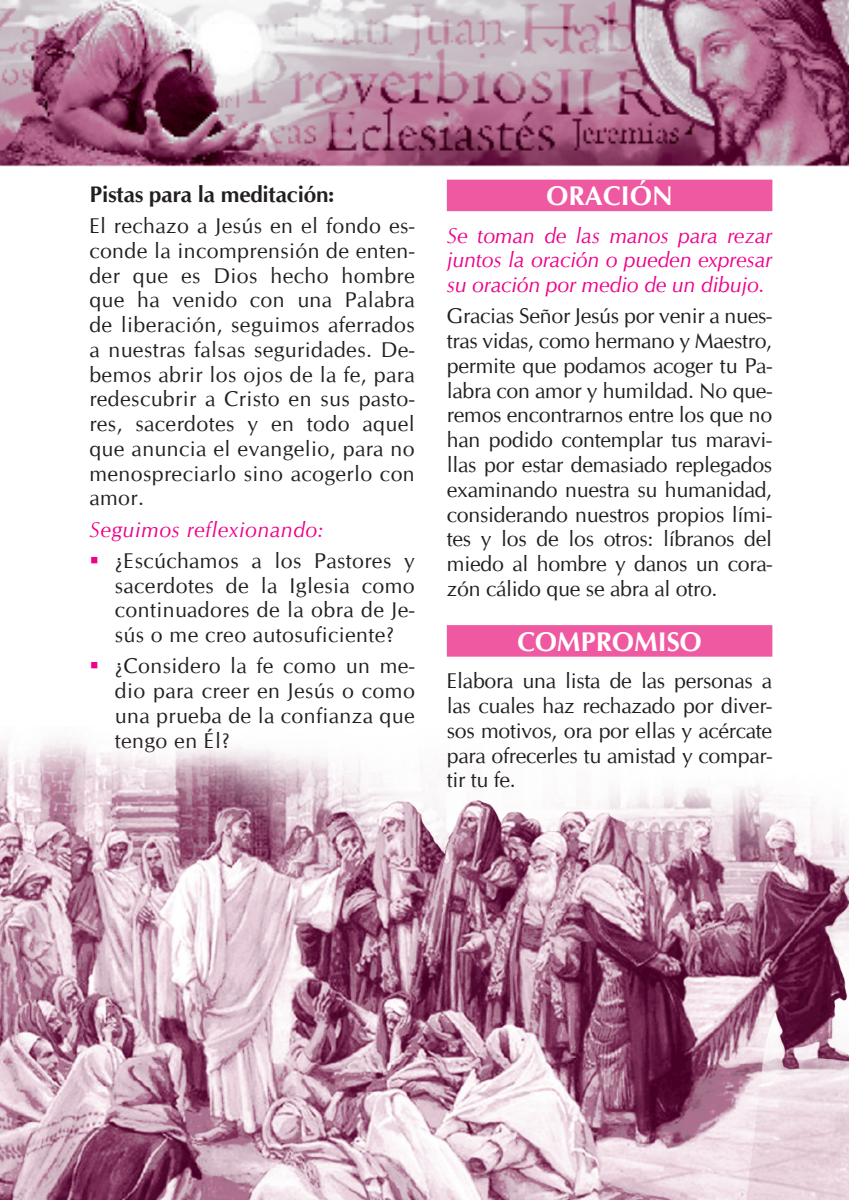
<style>
.page{position:relative;width:849px;height:1200px;background:#fff}
.page>*{position:absolute;margin:0;border:0;box-sizing:border-box;transform-origin:0 0}
.t1{font:700 27px "CG Omega";letter-spacing:-.01em;color:#fff}
.t2{font:700 22.5px "CG Omega";letter-spacing:-.01em;color:#231f20}
.t3{font:21.38px/24.8px "CG Omega";letter-spacing:.02em;color:#231f20;text-align:justify}
.t4{font:italic 21.38px/24.8px "CG Omega";letter-spacing:-.01em;color:#ed028c;text-align:justify}
.t5{font:italic 21.38px "CG Omega";letter-spacing:.02em;color:#ed028c}
</style>
<div class="page">
<img style="left:0;top:0;width:848px;height:212px">
<img style="left:0;top:739px;width:848px;height:460px">
<div style="left:446px;top:180px;width:326px;height:31px;background:#ef59a1"></div>
<div style="left:446px;top:625px;width:326px;height:31px;background:#ef59a1"></div>
<p class="t2" style="left:89px;top:180px;width:246px">Pistas para la meditación:</p>
<p class="t3" style="left:89px;top:213px;width:327px">El rechazo a Jesús en el fondo es&shy;conde la incomprensión de enten&shy;der que es Dios hecho hombre que ha venido con una Palabra de liberación, seguimos aferrados a nuestras falsas seguridades. De&shy;bemos abrir los ojos de la fe, para redescubrir a Cristo en sus pasto&shy;res, sacerdotes y en todo aquel que anuncia el evangelio, para no menospreciarlo sino acogerlo con amor.</p>
<p class="t5" style="left:89px;top:516px;width:235px">Seguimos reflexionando:</p>
<p class="t3" style="left:115px;top:548px;width:301px">¿Escúchamos a los Pastores y sacerdotes de la Iglesia como continuadores de la obra de Je&shy;sús o me creo autosuficiente?</p>
<p class="t3" style="left:115px;top:653px;width:301px">¿Considero la fe como un me&shy;dio para creer en Jesús o como una prueba de la confianza que tengo en Él?</p>
<p class="t1" style="left:546px;top:179px;width:128px">ORACIÓN</p>
<p class="t4" style="left:446px;top:223px;width:327px">Se toman de las manos para rezar juntos la oración o pueden expresar su oración por medio de un dibujo.</p>
<p class="t3" style="left:446px;top:304px;width:327px">Gracias Señor Jesús por venir a nues&shy;tras vidas, como hermano y Maestro, permite que podamos acoger tu Pa&shy;labra con amor y humildad. No que&shy;remos encontrarnos entre los que no han podido contemplar tus maravi&shy;llas por estar demasiado replegados examinando nuestra su humanidad, considerando nuestros propios lími&shy;tes y los de los otros: líbranos del miedo al hombre y danos un cora&shy;zón cálido que se abra al otro.</p>
<p class="t1" style="left:517px;top:624px;width:186px">COMPROMISO</p>
<p class="t3" style="left:446px;top:668px;width:327px">Elabora una lista de las personas a las cuales haz rechazado por diver&shy;sos motivos, ora por ellas y acércate para ofrecerles tu amistad y compar&shy;tir tu fe.</p>
</div>
